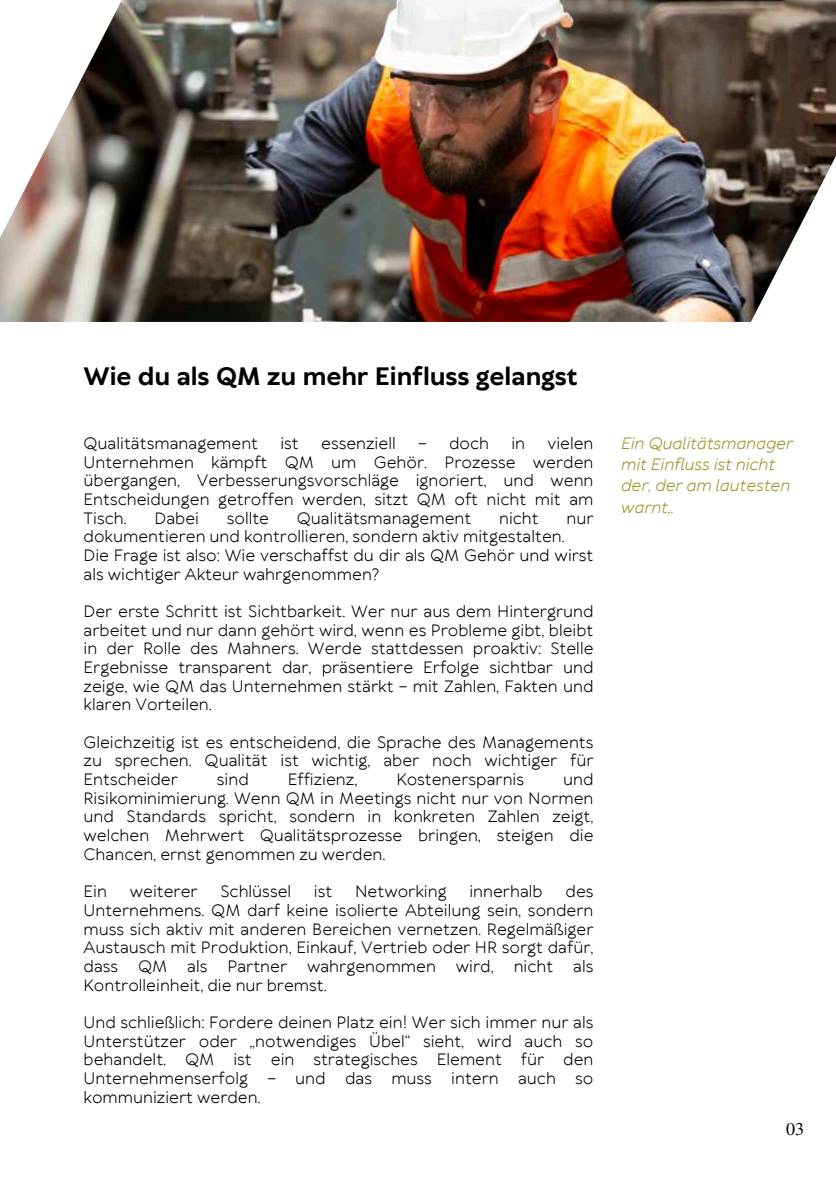
<style>
.page{position:relative;width:836px;height:1196px;background:#fff}
.page>*{position:absolute;margin:0;border:0;box-sizing:border-box;transform-origin:0 0}
.t1{font:700 24px "TT Wellingtons";letter-spacing:-.005em;color:#000}
.t2{font:18px "Free Serif";color:#000}
.t3{font:16px/18.6px "TT Wellingtons";color:#000;text-align:justify}
.t4{font:italic 16px/21.4px "TT Wellingtons";letter-spacing:-.005em;color:#9b9225}
</style>
<div class="page">
<img style="left:0;top:0;width:836px;height:322px">
<h1 class="t1" style="left:84px;top:360px;width:496px">Wie du als QM zu mehr Einfluss gelangst</h1>
<p class="t3" style="left:84px;top:434px;width:511px;text-indent:464px">vielen Unternehmen kämpft QM um Gehör. Prozesse werden übergangen, Verbesserungsvorschläge ignoriert, und wenn Entscheidungen getroffen werden, sitzt QM oft nicht mit am Tisch.</p>
<p class="t3" style="left:84px;top:434px;width:176px">Qualitätsmanagement</p>
<p class="t3" style="left:280px;top:434px;width:20px">ist</p>
<p class="t3" style="left:321px;top:434px;width:76px">essenziell</p>
<p class="t3" style="left:418px;top:434px;width:73px">– doch</p>
<p class="t3" style="left:511px;top:434px;width:15px">in</p>
<p class="t3" style="left:154px;top:508px;width:46px">Dabei</p>
<p class="t3" style="left:227px;top:508px;width:44px">sollte</p>
<p class="t3" style="left:297px;top:508px;width:176px">Qualitätsmanagement</p>
<p class="t3" style="left:499px;top:508px;width:41px">nicht</p>
<p class="t3" style="left:566px;top:508px;width:29px">nur</p>
<p class="t3" style="left:84px;top:527px;width:511px;text-align:left">dokumentieren und kontrollieren, sondern aktiv mitgestalten.<br>Die Frage ist also: Wie verschaffst du dir als QM Gehör und wirst als wichtiger Akteur wahrgenommen?</p>
<p class="t3" style="left:84px;top:602px;width:511px">Der erste Schritt ist Sichtbarkeit. Wer nur aus dem Hintergrund arbeitet und nur dann gehört wird, wenn es Probleme gibt, bleibt in der Rolle des Mahners. Werde stattdessen proaktiv: Stelle Ergebnisse transparent dar, präsentiere Erfolge sichtbar und zeige, wie QM das Unternehmen stärkt – mit Zahlen, Fakten und klaren Vorteilen.</p>
<p class="t3" style="left:84px;top:732px;width:511px">Gleichzeitig ist es entscheidend, die Sprache des Managements zu sprechen. Qualität ist wichtig, aber noch wichtiger für Entscheider</p>
<p class="t3" style="left:217px;top:770px;width:33px">sind</p>
<p class="t3" style="left:288px;top:770px;width:71px">Effizienz,</p>
<p class="t3" style="left:396px;top:770px;width:129px">Kostenersparnis</p>
<p class="t3" style="left:84px;top:770px;width:511px;text-indent:479px">und Risikominimierung. Wenn QM in Meetings nicht nur von Normen und Standards spricht, sondern in konkreten Zahlen zeigt, welchen Mehrwert Qualitätsprozesse bringen, steigen die Chancen, ernst genommen zu werden.</p>
<p class="t3" style="left:84px;top:882px;width:25px">Ein</p>
<p class="t3" style="left:130px;top:882px;width:69px">weiterer</p>
<p class="t3" style="left:220px;top:882px;width:72px">Schlüssel</p>
<p class="t3" style="left:314px;top:882px;width:20px">ist</p>
<p class="t3" style="left:355px;top:882px;width:93px">Networking</p>
<p class="t3" style="left:469px;top:882px;width:75px">innerhalb</p>
<p class="t3" style="left:84px;top:882px;width:511px;text-indent:482px">des Unternehmens. QM darf keine isolierte Abteilung sein, sondern muss sich aktiv mit anderen Bereichen vernetzen. Regelmäßiger Austausch mit Produktion, Einkauf, Vertrieb oder HR sorgt dafür, dass QM als Partner wahrgenommen wird, nicht als Kontrolleinheit, die nur bremst.</p>
<p class="t3" style="left:84px;top:1012px;width:511px">Und schließlich: Fordere deinen Platz ein! Wer sich immer nur als Unterstützer oder „notwendiges Übel“ sieht, wird auch so behandelt. QM ist ein strategisches Element für den Unternehmenserfolg – und das muss intern auch so kommuniziert werden.</p>
<p class="t4" style="left:621px;top:432px;width:173px">Ein Qualitätsmanager mit Einfluss ist nicht der, der am lautesten warnt,.</p>
<p class="t2" style="left:786px;top:1118px;width:19px">03</p>
</div>
